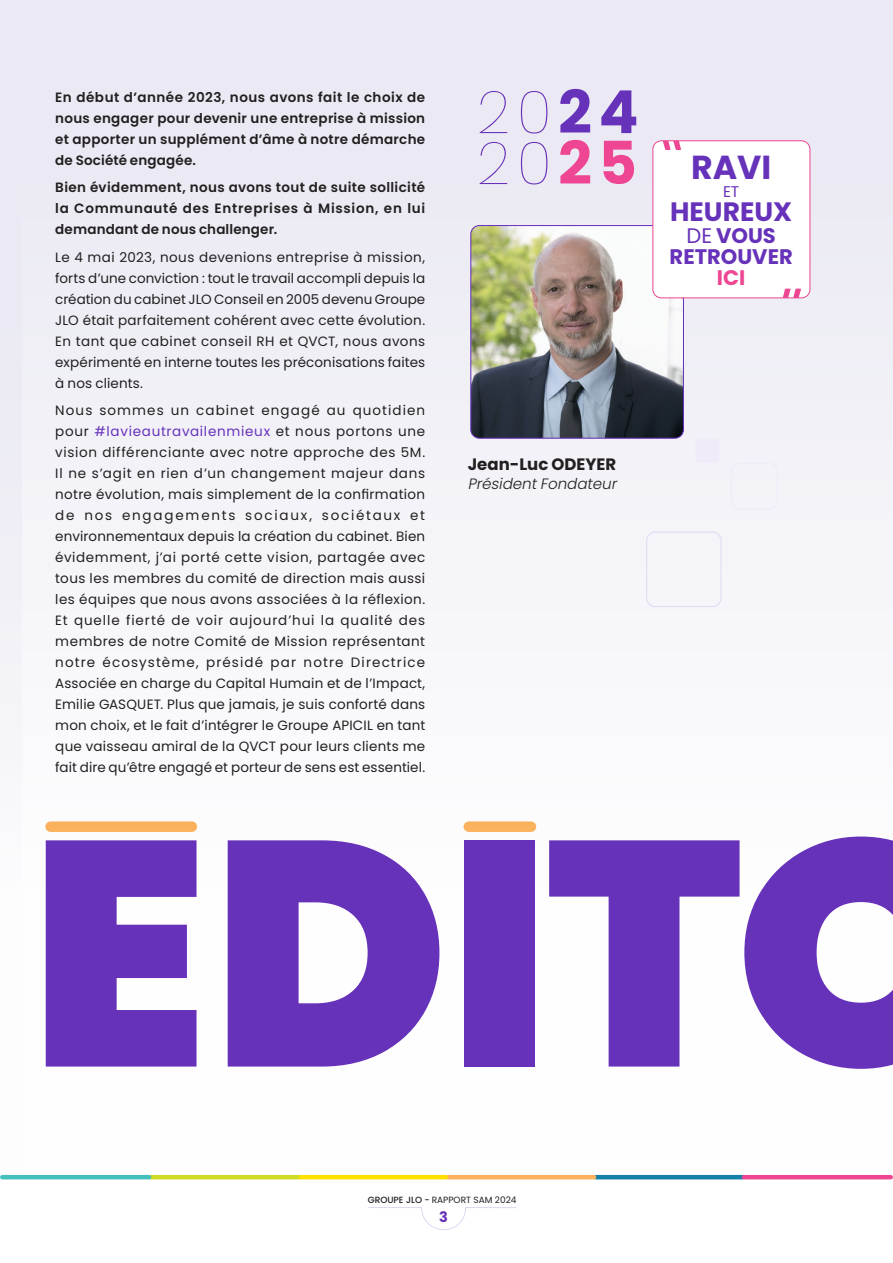
<style>
.page{position:relative;width:893px;height:1263px;background:#fff}
.page>*{position:absolute;margin:0;border:0;box-sizing:border-box;transform-origin:0 0}
.t1{font:900 319.5px "Poppins";letter-spacing:-.01em;color:#6732ba}
.t2{font:100 59.25px/51px "Poppins";color:#6732ba}
.t3{font:700 33.3px "Poppins";color:#6732ba}
.t4{font:700 26.55px "Poppins";color:#6732ba}
.t5{font:700 21px/21px "Poppins";color:#6732ba;text-align:center}
.t6{font:700 21px "Poppins";color:#ee4692}
.t7{font:700 16.5px "Poppins";color:#231f20}
.t8{font:15.45px "Poppins";color:#6732ba}
.t9{font:italic 300 15px "Poppins";color:#231f20}
.t10{font:700 14.55px "Poppins";color:#6732ba}
.t11{font:13.5px/21px "Poppins";letter-spacing:.005em;color:#231f20;text-align:justify}
.t12{font:600 13.5px/21px "Poppins";letter-spacing:.015em;color:#231f20;text-align:justify}
.t13{font:9px "Poppins";color:#231f20}
.s1{color:#6732ba}
.s2{font-weight:700}
.s3{font-weight:700;color:#ee4692}
.s4{font-weight:400}
.s5{font-weight:500}
</style>
<div class="page">
<svg style="left:368px;top:1207px;width:148px;height:23px"></svg>
<div style="left:0;top:0;width:893px;height:1178px;background:#f7f6fa"></div>
<div style="left:731px;top:463px;width:47px;height:47px;border:1px solid #f0ebf8;border-radius:9px"></div>
<div style="left:646px;top:531px;width:76px;height:76px;border:1px solid #e4daf3;border-radius:9px"></div>
<div style="left:695px;top:439px;width:24px;height:24px;background:#f0ebf8;border-radius:4px"></div>
<img style="left:471px;top:226px;width:211px;height:211px">
<div style="left:470px;top:225px;width:214px;height:214px;border:1px solid #6732ba;border-radius:9px"></div>
<div style="left:653px;top:141px;width:157px;height:157px;background:#fff;border-radius:9px"></div>
<div style="left:652px;top:140px;width:158px;height:158px;border:1px solid #ee4692;border-radius:9px"></div>
<svg style="left:663px;top:141px;width:18px;height:9px"></svg>
<svg style="left:783px;top:289px;width:18px;height:9px"></svg>
<div style="left:50px;top:821px;width:142px;height:11px;background:#fbb25f"></div>
<div style="left:469px;top:821px;width:62px;height:11px;background:#fbb25f"></div>
<hr style="left:596px;top:1175px;width:146px;height:4px;background:#1580a6">
<hr style="left:744px;top:1175px;width:147px;height:4px;background:#ee4692">
<hr style="left:447px;top:1175px;width:147px;height:4px;background:#fbb25f">
<hr style="left:299px;top:1175px;width:147px;height:4px;background:#ffe101">
<hr style="left:151px;top:1175px;width:146px;height:4px;background:#cfdc27">
<hr style="left:2px;top:1175px;width:147px;height:4px;background:#43c0bc">
<p class="t12" style="left:55px;top:87px;width:371px">En début d’année 2023, nous avons fait le choix de nous engager pour devenir une entreprise à mission et apporter un supplément d’âme à notre démarche de Société engagée.</p>
<p class="t12" style="left:55px;top:177px;width:371px">Bien évidemment, nous avons tout de suite sollicité la Communauté des Entreprises à Mission, en lui demandant de nous challenger.</p>
<p class="t11" style="left:55px;top:247px;width:371px">Le 4 mai 2023, nous devenions entreprise à mission, forts d’une conviction : tout le travail accompli depuis la création du cabinet JLO Conseil en 2005 devenu Groupe JLO était parfaitement cohérent avec cette évolution.<br>En tant que cabinet conseil RH et QVCT, nous avons expérimenté en interne toutes les préconisations faites à nos clients.</p>
<p class="t11" style="left:55px;top:400px;width:372px">Nous sommes un cabinet engagé au quotidien pour <span class="s1">#lavieautravailenmieux</span> et nous portons une vision différenciante avec notre approche des 5M.<br>Il ne s’agit en rien d’un changement majeur dans notre évolution, mais simplement de la confirmation de nos engagements sociaux, sociétaux et environnementaux depuis la création du cabinet. Bien évidemment, j’ai porté cette vision, partagée avec tous les membres du comité de direction mais aussi les équipes que nous avons associées à la réflexion.<br>Et quelle fierté de voir aujourd’hui la qualité des membres de notre Comité de Mission représentant notre écosystème, présidé par notre Directrice Associée en charge du Capital Humain et de l’Impact, Emilie GASQUET. Plus que jamais, je suis conforté dans mon choix, et le fait d’intégrer le Groupe APICIL en tant que vaisseau amiral de la QVCT pour leurs clients me fait dire qu’être engagé et porteur de sens est essentiel.</p>
<h2 class="t2" style="left:477px;top:87px;width:163px">20<span class="s2">24<br></span>20<span class="s3">25</span></h2>
<h3 class="t3" style="left:691px;top:148px;width:82px">RAVI</h3>
<p class="t8" style="left:723px;top:182px;width:18px">ET</p>
<h3 class="t4" style="left:670px;top:196px;width:124px">HEUREUX</h3>
<h3 class="t5" style="left:670px;top:225px;width:125px"><span class="s4">DE</span> VOUS<br>RETROUVER</h3>
<h3 class="t6" style="left:717px;top:266px;width:30px">ICI</h3>
<p class="t7" style="left:468px;top:454px;width:150px">Jean-Luc ODEYER</p>
<p class="t9" style="left:468px;top:475px;width:154px">PrésidentFondateur</p>
<h1 class="t1" style="left:30px;top:769px;width:958px">EDITO</h1>
<p class="t13" style="left:368px;top:1195px;width:150px"><span class="s5">GROUPE JLO -</span> RAPPORT SAM 2024</p>
<p class="t10" style="left:439px;top:1208px;width:10px">3</p>
</div>
